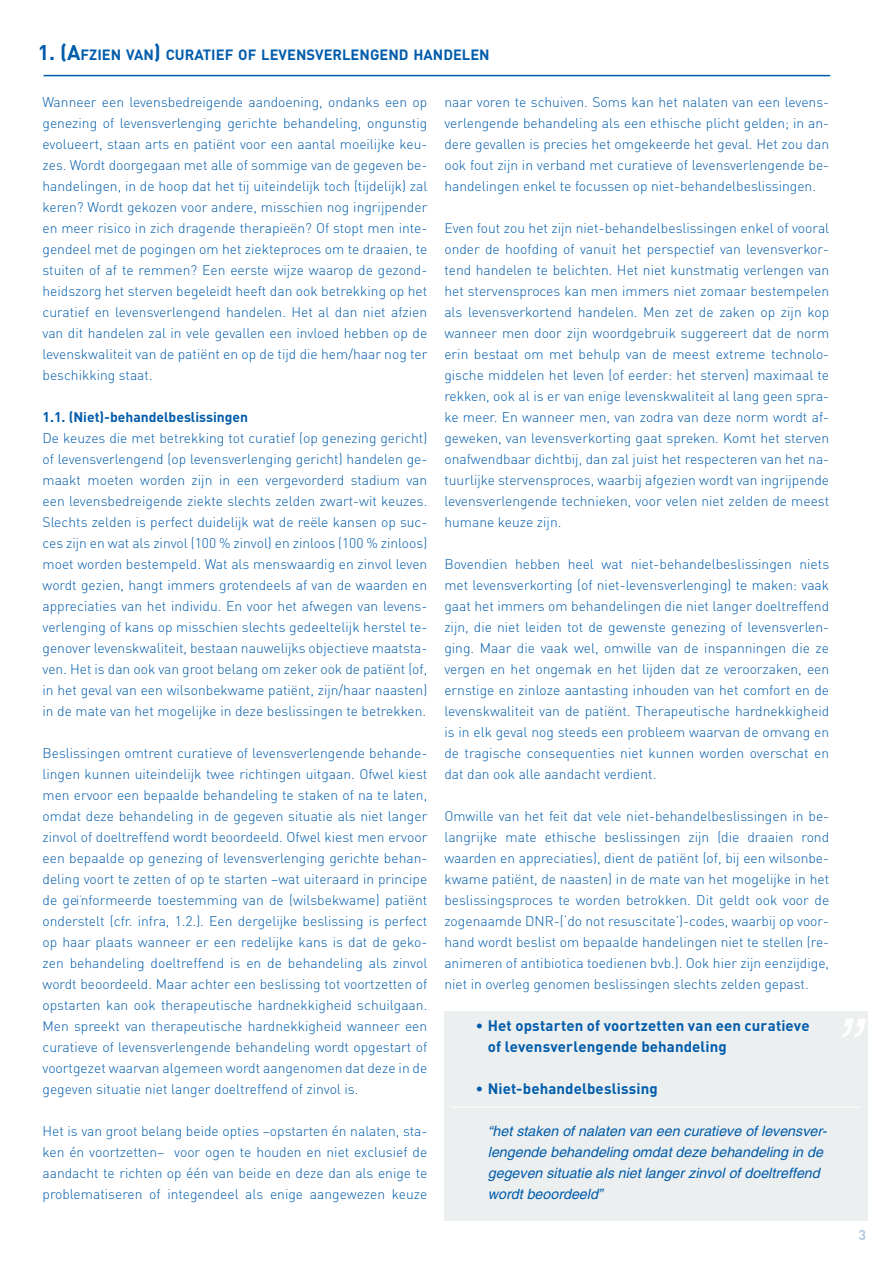
<style>
.page{position:relative;width:893px;height:1263px;background:#fff}
.page>*{position:absolute;margin:0;border:0;box-sizing:border-box;transform-origin:0 0}
.t1{font:700 15px/21px "DIN";letter-spacing:.01em;color:#005cab}
.t2{font:700 14.7px "DIN";color:#005cab}
.t3{font:italic 14.25px/21px "Helvetica";color:#005cab}
.t4{font:300 13.8px/21px "DIN";color:#005cab;text-align:justify}
.t5{font:700 13.8px "DIN";color:#005cab}
.s1{font-size:21px}
</style>
<div class="page">
<div style="left:444px;top:1011px;width:423px;height:209px;background:#eceff0"></div>
<hr style="left:450px;top:1107px;width:409px;height:1px;background:#fff">
<hr style="left:44px;top:75px;width:786px;height:1px;background:#005cab">
<p class="t2" style="left:38px;top:45px;width:453px"><span class="s1">1. (A</span>FZI EN VAN<span class="s1">)</span> CURATI EF OF LEVENSVERLENGEND HANDELEN</p>
<p class="t4" style="left:43px;top:91px;width:386px">Wanneer een levensbedreigende aandoening, ondanks een op genezing of levensverlenging gerichte behandeling, ongunstig evolueert, staan arts en patiënt voor een aantal moeilijke keu&shy;zes. Wordt doorgegaan met alle of sommige van de gegeven be&shy;handelingen, in de hoop dat het tij uiteindelijk toch (tijdelijk) zal keren? Wordt gekozen voor andere, misschien nog ingrijpender en meer risico in zich dragende therapieën? Of stopt men inte&shy;gendeel met de pogingen om het ziekteproces om te draaien, te stuiten of af te remmen? Een eerste wijze waarop de gezond&shy;heidszorg het sterven begeleidt heeft dan ook betrekking op het curatief en levensverlengend handelen. Het al dan niet afzien van dit handelen zal in vele gevallen een invloed hebben op de levenskwaliteit van de patiënt en op de tijd die hem/haar nog ter beschikking staat.</p>
<p class="t5" style="left:43px;top:408px;width:207px">1.1. (Niet)-behandelbeslissingen</p>
<p class="t4" style="left:43px;top:427px;width:386px">De keuzes die met betrekking tot curatief (op genezing gericht) of levensverlengend (op levensverlenging gericht) handelen ge&shy;maakt moeten worden zijn in een vergevorderd stadium van een levensbedreigende ziekte slechts zelden zwart-wit keuzes.<br>Slechts zelden is perfect duidelijk wat de reële kansen op suc&shy;ces zijn en wat als zinvol (100 % zinvol) en zinloos (100 % zinloos) moet worden bestempeld. Wat als menswaardig en zinvol leven wordt gezien, hangt immers grotendeels af van de waarden en appreciaties van het individu. En voor het afwegen van levens&shy;verlenging of kans op misschien slechts gedeeltelijk herstel te&shy;genover levenskwaliteit, bestaan nauwelijks objectieve maatsta&shy;ven. Het is dan ook van groot belang om zeker ook de patiënt (of, in het geval van een wilsonbekwame patiënt, zijn/haar naasten) in de mate van het mogelijke in deze beslissingen te betrekken.</p>
<p class="t4" style="left:43px;top:742px;width:386px">Beslissingen omtrent curatieve of levensverlengende behande&shy;lingen kunnen uiteindelijk twee richtingen uitgaan. Ofwel kiest men ervoor een bepaalde behandeling te staken of na te laten, omdat deze behandeling in de gegeven situatie als niet langer zinvol of doeltreffend wordt beoordeeld. Ofwel kiest men ervoor een bepaalde op genezing of levensverlenging gerichte behan&shy;deling voort te zetten of op te starten –wat uiteraard in principe de geïnformeerde toestemming van de (wilsbekwame) patiënt onderstelt (cfr. infra, 1.2.). Een dergelijke beslissing is perfect op haar plaats wanneer er een redelijke kans is dat de geko&shy;zen behandeling doeltreffend is en de behandeling als zinvol wordt beoordeeld. Maar achter een beslissing tot voortzetten of opstarten kan ook therapeutische hardnekkigheid schuilgaan.<br>Men spreekt van therapeutische hardnekkigheid wanneer een curatieve of levensverlengende behandeling wordt opgestart of voortgezet waarvan algemeen wordt aangenomen dat deze in de gegeven situatie niet langer doeltreffend of zinvol is.</p>
<p class="t4" style="left:43px;top:1120px;width:386px">Het is van groot belang beide opties –opstarten én nalaten, sta&shy;ken én voortzetten– voor ogen te houden en niet exclusief de aandacht te richten op één van beide en deze dan als enige te problematiseren of integendeel als enige aangewezen keuze</p>
<p class="t4" style="left:444px;top:91px;width:386px">naar voren te schuiven. Soms kan het nalaten van een levens&shy;verlengende behandeling als een ethische plicht gelden; in an&shy;dere gevallen is precies het omgekeerde het geval. Het zou dan ook fout zijn in verband met curatieve of levensverlengende be&shy;handelingen enkel te focussen op niet-behandelbeslissingen.</p>
<p class="t4" style="left:444px;top:217px;width:386px">Even fout zou het zijn niet-behandelbeslissingen enkel of vooral onder de hoofding of vanuit het perspectief van levensverkor&shy;tend handelen te belichten. Het niet kunstmatig verlengen van het stervensproces kan men immers niet zomaar bestempelen als levensverkortend handelen. Men zet de zaken op zijn kop wanneer men door zijn woordgebruik suggereert dat de norm erin bestaat om met behulp van de meest extreme technolo&shy;gische middelen het leven (of eerder: het sterven) maximaal te rekken, ook al is er van enige levenskwaliteit al lang geen spra&shy;ke meer. En wanneer men, van zodra van deze norm wordt af&shy;geweken, van levensverkorting gaat spreken. Komt het sterven onafwendbaar dichtbij, dan zal juist het respecteren van het na&shy;tuurlijke stervensproces, waarbij afgezien wordt van ingrijpende levensverlengende technieken, voor velen niet zelden de meest humane keuze zijn.</p>
<p class="t4" style="left:444px;top:553px;width:386px">Bovendien hebben heel wat niet-behandelbeslissingen niets met levensverkorting (of niet-levensverlenging) te maken: vaak gaat het immers om behandelingen die niet langer doeltreffend zijn, die niet leiden tot de gewenste genezing of levensverlen&shy;ging. Maar die vaak wel, omwille van de inspanningen die ze vergen en het ongemak en het lijden dat ze veroorzaken, een ernstige en zinloze aantasting inhouden van het comfort en de levenskwaliteit van de patiënt. Therapeutische hardnekkigheid is in elk geval nog steeds een probleem waarvan de omvang en de tragische consequenties niet kunnen worden overschat en dat dan ook alle aandacht verdient.</p>
<p class="t4" style="left:444px;top:805px;width:386px">Omwille van het feit dat vele niet-behandelbeslissingen in be&shy;langrijke mate ethische beslissingen zijn (die draaien rond waarden en appreciaties), dient de patiënt (of, bij een wilsonbe&shy;kwame patiënt, de naasten) in de mate van het mogelijke in het beslissingsproces te worden betrokken. Dit geldt ook voor de zogenaamde DNR-(‘do not resuscitate’)-codes, waarbij op voor&shy;hand wordt beslist om bepaalde handelingen niet te stellen (re&shy;animeren of antibiotica toedienen bvb.). Ook hier zijn eenzijdige, niet in overleg genomen beslissingen slechts zelden gepast.</p>
<p class="t1" style="left:488px;top:1014px;width:323px;text-indent:-12px">• Het opstarten of voortzetten van een curatieve of levensverlengende behandeling</p>
<p class="t1" style="left:476px;top:1077px;width:183px">• Niet-behandelbeslissing</p>
<p class="t3" style="left:488px;top:1120px;width:341px">“het staken of nalaten van een curatieve of levensver&shy;lengende behandeling omdat deze behandeling in de gegeven situatie als niet langer zinvol of doeltreffend wordt beoordeeld”</p>
</div>
